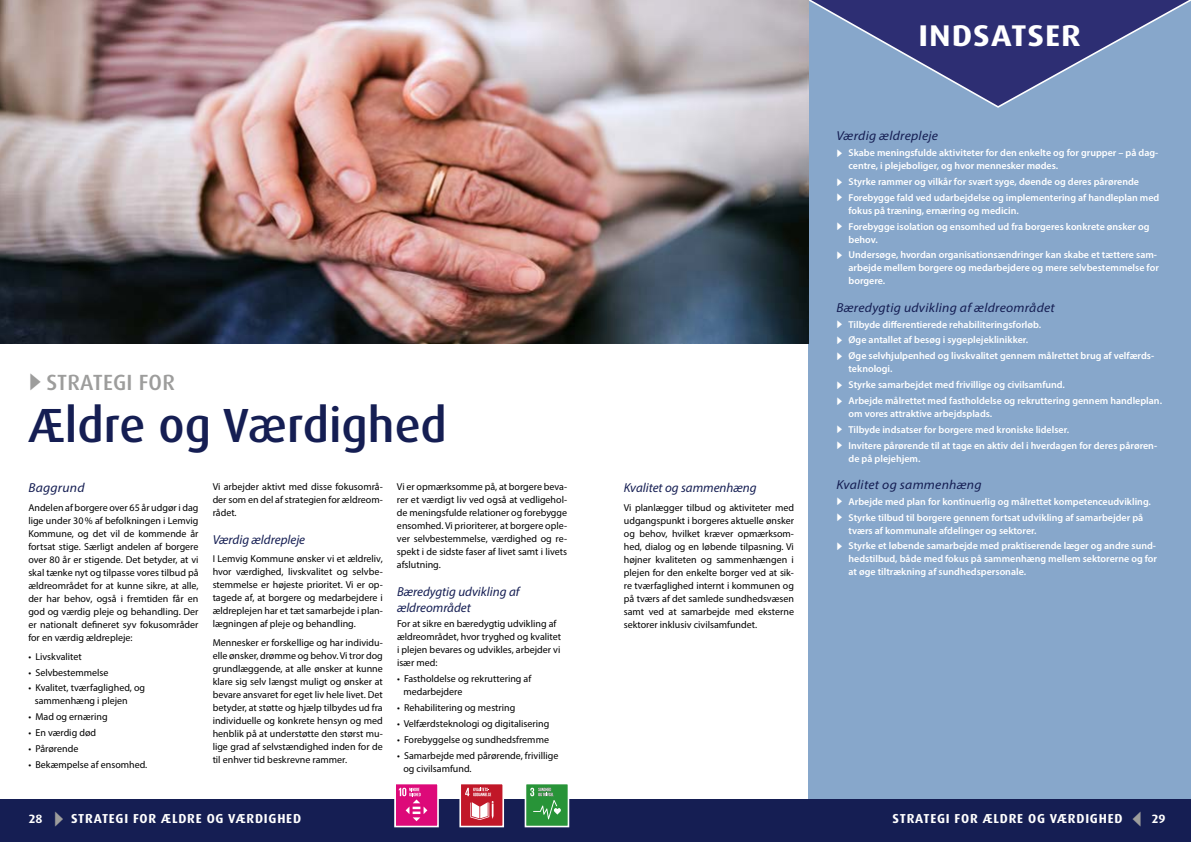
<style>
.page{position:relative;width:1191px;height:842px;background:#fff}
.page>*{position:absolute;margin:0;border:0;box-sizing:border-box;transform-origin:0 0}
.t1{font:500 48px "Dax Pro";color:#151e53}
.t2{font:700 30px "Dax Pro";letter-spacing:.03em;color:#fff;scale:1.1 1}
.t3{font:500 22px "Dax Pro";letter-spacing:.01em;color:#9d9d9c}
.t4{font:italic 13px "Myriad Pro";letter-spacing:.005em;color:#151e53;scale:1.05 1}
.t5{font:italic 13px/16px "Myriad Pro";letter-spacing:.005em;color:#151e53}
.t6{font:700 13px "Dax Pro";letter-spacing:.06em;color:#fff}
.t7{font:10px/13px "Myriad Pro";color:#000;text-align:justify}
.t8{font:600 10px/15.8px "Myriad Pro";color:#fff}
.s1{font-family:"Arial";font-weight:700;font-size:24px}
.s2{font-family:"Arial";font-weight:700;font-size:11px}
.s3{font-size:12px}
.s4{color:#9d9d9c}
</style>
<div class="page">
<div style="left:0;top:799px;width:1191px;height:43px;background:#151e53"></div>
<div style="left:808px;top:0;width:383px;height:799px;background:#87a7cb"></div>
<svg style="left:808px;top:0;width:383px;height:109px"></svg>
<img style="left:0;top:0;width:808px;height:343px">
<svg style="left:394px;top:784px;width:45px;height:44px;background:#df3d94"></svg>
<svg style="left:459px;top:784px;width:46px;height:44px;background:#cc5967"></svg>
<svg style="left:524px;top:784px;width:46px;height:44px;background:#52a360"></svg>
<h3 class="t3" style="left:28px;top:368px;width:148px"><span class="s1">►</span> STRATEGI FOR</h3>
<h1 class="t1" style="left:28px;top:394px;width:420px">Ældre og Værdighed</h1>
<h3 class="t4" style="left:28px;top:480px;width:55px">Baggrund</h3>
<p class="t7" style="left:28px;top:501px;width:172px">Andelen af borgere over 65 år udgør i dag lige under 30% af befolkningen i Lemvig Kommune, og det vil de kommende år fortsat stige. Særligt andelen af borgere over 80 år er stigende. Det betyder, at vi skal tænke nyt og tilpasse vores tilbud på ældreområdet for at kunne sikre, at alle, der har behov, også i fremtiden får en god og værdig pleje og behandling. Der er nationalt defineret syv fokusområder for en værdig ældrepleje:</p>
<p class="t7" style="left:28px;top:650px;width:55px">• Livskvalitet</p>
<p class="t7" style="left:28px;top:666px;width:82px">• Selvbestemmelse</p>
<p class="t7" style="left:35px;top:681px;width:112px;text-indent:-6px">• Kvalitet, tværfaglighed, og sammenhæng i plejen</p>
<p class="t7" style="left:28px;top:710px;width:81px">• Mad og ernæring</p>
<p class="t7" style="left:28px;top:726px;width:69px">• En værdig død</p>
<p class="t7" style="left:28px;top:742px;width:51px">• Pårørende</p>
<p class="t7" style="left:28px;top:758px;width:120px">• Bekæmpelse af ensomhed.</p>
<p class="t7" style="left:213px;top:480px;width:172px">Vi arbejder aktivt med disse fokusområ&shy;der som en del af strategien for ældreom&shy;rådet.</p>
<h3 class="t5" style="left:213px;top:531px;width:94px">Værdig ældrepleje</h3>
<p class="t7" style="left:213px;top:552px;width:172px">I Lemvig Kommune ønsker vi et ældreliv, hvor værdighed, livskvalitet og selvbe&shy;stemmelse er højeste prioritet. Vi er op&shy;tagede af, at borgere og medarbejdere i ældreplejen har et tæt samarbejde i plan&shy;lægningen af pleje og behandling.</p>
<p class="t7" style="left:213px;top:636px;width:172px">Mennesker er forskellige og har individu&shy;elle ønsker, drømme og behov. Vi tror dog grundlæggende, at alle ønsker at kunne klare sig selv længst muligt og ønsker at bevare ansvaret for eget liv hele livet. Det betyder, at støtte og hjælp tilbydes ud fra individuelle og konkrete hensyn og med henblik på at understøtte den størst mu&shy;lige grad af selvstændighed inden for de til enhver tid beskrevne rammer.</p>
<p class="t7" style="left:397px;top:480px;width:172px">Vi er opmærksomme på, at borgere beva&shy;rer et værdigt liv ved også at vedligehol&shy;de meningsfulde relationer og forebygge ensomhed. Vi prioriterer, at borgere ople&shy;ver selvbestemmelse, værdighed og re&shy;spekt i de sidste faser af livet samt i livets afslutning.</p>
<h3 class="t5" style="left:397px;top:583px;width:124px">Bæredygtig udvikling af ældreområdet</h3>
<p class="t7" style="left:397px;top:617px;width:166px;text-align:left">For at sikre en bæredygtig udvikling af ældreområdet, hvor tryghed og kvalitet i plejen bevares og udvikles, arbejder vi især med:</p>
<p class="t7" style="left:403px;top:672px;width:129px;text-indent:-6px">• Fastholdelse og rekruttering af medarbejdere</p>
<p class="t7" style="left:397px;top:701px;width:120px">• Rehabilitering og mestring</p>
<p class="t7" style="left:397px;top:717px;width:154px">• Velfærdsteknologi og digitalisering</p>
<p class="t7" style="left:397px;top:733px;width:153px">• Forebyggelse og sundhedsfremme</p>
<p class="t7" style="left:403px;top:748px;width:156px;text-indent:-6px">• Samarbejde med pårørende, frivillige og civilsamfund.</p>
<h3 class="t5" style="left:624px;top:480px;width:134px">Kvalitet og sammenhæng</h3>
<p class="t7" style="left:624px;top:501px;width:172px">Vi planlægger tilbud og aktiviteter med udgangspunkt i borgeres aktuelle ønsker og behov, hvilket kræver opmærksom&shy;hed, dialog og en løbende tilpasning. Vi højner kvaliteten og sammenhængen i plejen for den enkelte borger ved at sik&shy;re tværfaglighed internt i kommunen og på tværs af det samlede sundhedsvæsen samt ved at samarbejde med eksterne sektorer inklusiv civilsamfundet.</p>
<h2 class="t2" style="left:918px;top:16px;width:149px">INDSATSER</h2>
<h3 class="t4" style="left:836px;top:128px;width:98px">Værdig ældrepleje</h3>
<p class="t8" style="left:848px;top:146px;width:311px;line-height:13px;text-indent:-12px"><span class="s2">►</span> Skabe meningsfulde aktiviteter for den enkelte og for grupper – på dag&shy;centre, i plejeboliger, og hvor mennesker mødes.</p>
<p class="t8" style="left:836px;top:173px;width:324px"><span class="s2">►</span> Styrke rammer og vilkår for svært syge, døende og deres pårørende<br><span class="s2">►</span> Forebygge fald ved udarbejdelse og implementering af handleplan med</p>
<p class="t8" style="left:836px;top:202px;width:314px;text-indent:12px">fokus på træning, ernæring og medicin.<br><span class="s2">►</span> Forebygge isolation og ensomhed ud fra borgeres konkrete ønsker og</p>
<p class="t8" style="left:836px;top:231px;width:322px;text-indent:12px">behov.<br><span class="s2">►</span> Undersøge, hvordan organisationsændringer kan skabe et tættere sam-</p>
<p class="t8" style="left:848px;top:261px;width:312px;line-height:13px">arbejde mellem borgere og medarbejdere og mere selvbestemmelse for borgere.</p>
<h3 class="t4" style="left:836px;top:299px;width:209px">Bæredygtig udvikling af ældreområdet</h3>
<p class="t8" style="left:836px;top:316px;width:319px"><span class="s2">►</span> Tilbyde differentierede rehabiliteringsforløb.<br><span class="s2">►</span> Øge antallet af besøg i sygeplejeklinikker.<br><span class="s2">►</span> Øge selvhjulpenhed og livskvalitet gennem målrettet brug af velfærds-</p>
<p class="t8" style="left:836px;top:361px;width:327px;text-indent:12px">teknologi.<br><span class="s2">►</span> Styrke samarbejdet med frivillige og civilsamfund.<br><span class="s2">►</span> Arbejde målrettet med fastholdelse og rekruttering gennem handleplan.</p>
<p class="t8" style="left:836px;top:405px;width:322px;text-indent:12px">om vores attraktive arbejdsplads.<br><span class="s2">►</span> Tilbyde indsatser for borgere med kroniske lidelser.<br><span class="s2">►</span> Invitere pårørende til at tage en aktiv del i hverdagen for deres pårøren-</p>
<p class="t8" style="left:848px;top:450px;width:73px">de på plejehjem.</p>
<h3 class="t4" style="left:836px;top:476px;width:140px">Kvalitet og sammenhæng</h3>
<p class="t8" style="left:836px;top:493px;width:316px"><span class="s2">►</span> Arbejde med plan for kontinuerlig og målrettet kompetenceudvikling. <span class="s2">►</span> Styrke tilbud til borgere gennem fortsat udvikling af samarbejder på</p>
<p class="t8" style="left:836px;top:522px;width:321px;text-indent:12px">tværs af kommunale afdelinger og sektorer.<br><span class="s2">►</span> Styrke et løbende samarbejde med praktiserende læger og andre sund-</p>
<p class="t8" style="left:848px;top:552px;width:310px;line-height:13px">hedstilbud, både med fokus på sammenhæng mellem sektorerne og for at øge tiltrækning af sundhedspersonale.</p>
<h3 class="t6" style="left:29px;top:810px;width:274px"><span class="s3">28</span> <span class="s4">✔</span>STRATEGI FOR ÆLDRE OG VÆRDIGHED</h3>
<h3 class="t6" style="left:892px;top:810px;width:274px">STRATEGI FOR ÆLDRE OG VÆRDIGHED <span class="s4">✓</span><span class="s3">29</span></h3>
</div>
